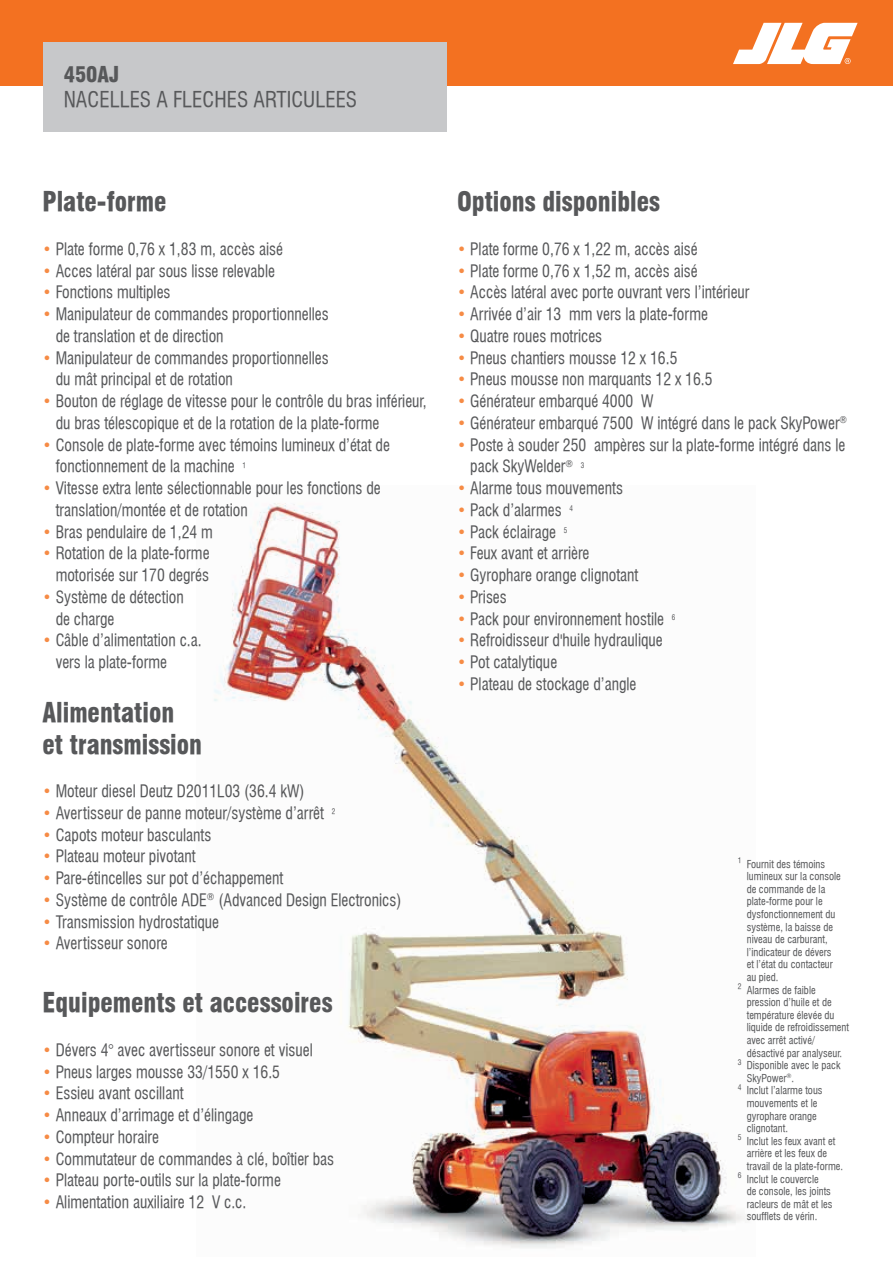
<style>
.page{position:relative;width:893px;height:1263px;background:#fff}
.page>*{position:absolute;margin:0;border:0;box-sizing:border-box;transform-origin:0 0}
.t1{font:26.25px/31.5px "Swiss 721 Black Condensed BT";color:#57585a;scale:.95 1}
.t2{font:21px "Swiss 721 Condensed BT";color:#57585a}
.t3{font:21px "Swiss 721 Black Condensed BT";color:#57585a}
.t4{font:16.5px/21.8px "Swiss 721 Condensed BT";color:#57585a;scale:.95 1}
.t5{font:10.5px "Swiss 721 Condensed BT";color:#57585a}
.s1{color:#f68b45}
</style>
<div class="page">
<div style="left:0;top:0;width:893px;height:85px;background:#f37121"></div>
<div style="left:43px;top:43px;width:403px;height:89px;background:#c7c8ca"></div>
<svg style="left:733px;top:23px;width:125px;height:41px"></svg>
<img style="left:214px;top:503px;width:531px;height:745px">
<p class="t3" style="left:64px;top:62px;width:57px">450AJ</p>
<p class="t2" style="left:64px;top:87px;width:295px">NACELLES A FLECHES ARTICULEES</p>
<h1 class="t1" style="left:43px;top:186px;width:132px">Plate-forme</h1>
<p class="t4" style="left:43px;top:238px;width:255px"><span class="s1">•</span> Plate forme 0,76 x 1,83 m, accès aisé</p>
<p class="t4" style="left:43px;top:260px;width:246px"><span class="s1">•</span> Acces latéral par sous lisse relevable</p>
<p class="t4" style="left:43px;top:281px;width:136px"><span class="s1">•</span> Fonctions multiples</p>
<p class="t4" style="left:56px;top:303px;width:289px;text-indent:-13px"><span class="s1">•</span> Manipulateur de commandes proportionnelles de translation et de direction</p>
<p class="t4" style="left:56px;top:347px;width:289px;text-indent:-13px"><span class="s1">•</span> Manipulateur de commandes proportionnelles du mât principal et de rotation</p>
<p class="t4" style="left:56px;top:390px;width:392px;text-indent:-13px"><span class="s1">•</span> Bouton de réglage de vitesse pour le contrôle du bras inférieur, du bras télescopique et de la rotation de la plate-forme</p>
<p class="t4" style="left:56px;top:434px;width:353px;text-indent:-13px"><span class="s1">•</span> Console de plate-forme avec témoins lumineux d’état de fonctionnement de la machine <sup>1</sup></p>
<p class="t4" style="left:56px;top:477px;width:344px;text-indent:-13px"><span class="s1">•</span> Vitesse extra lente sélectionnable pour les fonctions de translation/montée et de rotation</p>
<p class="t4" style="left:43px;top:521px;width:181px"><span class="s1">•</span> Bras pendulaire de 1,24 m</p>
<p class="t4" style="left:43px;top:542px;width:177px;text-align:right"><span class="s1">•</span> Rotation de la plate-forme motorisée sur 170 degrés</p>
<p class="t4" style="left:56px;top:586px;width:136px;text-indent:-13px"><span class="s1">•</span> Système de détection de charge</p>
<p class="t4" style="left:56px;top:629px;width:155px;text-indent:-13px"><span class="s1">•</span> Câble d’alimentation c.a. vers la plate-forme</p>
<h1 class="t1" style="left:43px;top:697px;width:170px">Alimentation<br>et transmission</h1>
<p class="t4" style="left:43px;top:780px;width:277px"><span class="s1">•</span> Moteur diesel Deutz D2011L03 (36.4 kW)</p>
<p class="t4" style="left:43px;top:802px;width:310px"><span class="s1">•</span> Avertisseur de panne moteur/système d’arrêt <sup>2</sup></p>
<p class="t4" style="left:43px;top:824px;width:179px"><span class="s1">•</span> Capots moteur basculants</p>
<p class="t4" style="left:43px;top:845px;width:163px"><span class="s1">•</span> Plateau moteur pivotant</p>
<p class="t4" style="left:43px;top:867px;width:255px"><span class="s1">•</span> Pare-étincelles sur pot d’échappement</p>
<p class="t4" style="left:43px;top:889px;width:379px"><span class="s1">•</span> Système de contrôle ADE<sup>®</sup> (Advanced Design Electronics)</p>
<p class="t4" style="left:43px;top:911px;width:187px"><span class="s1">•</span> Transmission hydrostatique</p>
<p class="t4" style="left:43px;top:932px;width:133px"><span class="s1">•</span> Avertisseur sonore</p>
<h1 class="t1" style="left:43px;top:987px;width:307px">Equipements et accessoires</h1>
<p class="t4" style="left:43px;top:1039px;width:286px"><span class="s1">•</span> Dévers 4° avec avertisseur sonore et visuel</p>
<p class="t4" style="left:43px;top:1061px;width:252px"><span class="s1">•</span> Pneus larges mousse 33/1550 x 16.5</p>
<p class="t4" style="left:43px;top:1082px;width:150px"><span class="s1">•</span> Essieu avant oscillant</p>
<p class="t4" style="left:43px;top:1104px;width:224px"><span class="s1">•</span> Anneaux d’arrimage et d’élingage</p>
<p class="t4" style="left:43px;top:1126px;width:124px"><span class="s1">•</span> Compteur horaire</p>
<p class="t4" style="left:43px;top:1148px;width:309px"><span class="s1">•</span> Commutateur de commandes à clé, boîtier bas</p>
<p class="t4" style="left:43px;top:1169px;width:252px"><span class="s1">•</span> Plateau porte-outils sur la plate-forme</p>
<p class="t4" style="left:43px;top:1191px;width:216px"><span class="s1">•</span> Alimentation auxiliaire 12 V c.c.</p>
<h1 class="t1" style="left:457px;top:186px;width:215px">Options disponibles</h1>
<p class="t4" style="left:457px;top:238px;width:255px"><span class="s1">•</span> Plate forme 0,76 x 1,22 m, accès aisé</p>
<p class="t4" style="left:457px;top:260px;width:255px"><span class="s1">•</span> Plate forme 0,76 x 1,52 m, accès aisé</p>
<p class="t4" style="left:457px;top:281px;width:309px"><span class="s1">•</span> Accès latéral avec porte ouvrant vers l’intérieur</p>
<p class="t4" style="left:457px;top:303px;width:265px"><span class="s1">•</span> Arrivée d’air 13 mm vers la plate-forme</p>
<p class="t4" style="left:457px;top:325px;width:154px"><span class="s1">•</span> Quatre roues motrices</p>
<p class="t4" style="left:457px;top:347px;width:233px"><span class="s1">•</span> Pneus chantiers mousse 12 x 16.5</p>
<p class="t4" style="left:457px;top:368px;width:270px"><span class="s1">•</span> Pneus mousse non marquants 12 x 16.5</p>
<p class="t4" style="left:457px;top:390px;width:208px"><span class="s1">•</span> Générateur embarqué 4000 W</p>
<p class="t4" style="left:457px;top:412px;width:412px"><span class="s1">•</span> Générateur embarqué 7500 W intégré dans le pack SkyPower<sup>®</sup></p>
<p class="t4" style="left:470px;top:434px;width:396px;text-indent:-13px"><span class="s1">•</span> Poste à souder 250 ampères sur la plate-forme intégré dans le pack SkyWelder<sup>®</sup> <sup>3</sup></p>
<p class="t4" style="left:457px;top:477px;width:176px"><span class="s1">•</span> Alarme tous mouvements</p>
<p class="t4" style="left:457px;top:499px;width:123px"><span class="s1">•</span> Pack d’alarmes <sup>4</sup></p>
<p class="t4" style="left:457px;top:521px;width:118px"><span class="s1">•</span> Pack éclairage <sup>5</sup></p>
<p class="t4" style="left:457px;top:542px;width:141px"><span class="s1">•</span> Feux avant et arrière</p>
<p class="t4" style="left:457px;top:564px;width:192px"><span class="s1">•</span> Gyrophare orange clignotant</p>
<p class="t4" style="left:457px;top:586px;width:54px"><span class="s1">•</span> Prises</p>
<p class="t4" style="left:457px;top:608px;width:231px"><span class="s1">•</span> Pack pour environnement hostile <sup>6</sup></p>
<p class="t4" style="left:457px;top:629px;width:218px"><span class="s1">•</span> Refroidisseur d'huile hydraulique</p>
<p class="t4" style="left:457px;top:651px;width:107px"><span class="s1">•</span> Pot catalytique</p>
<p class="t4" style="left:457px;top:673px;width:190px"><span class="s1">•</span> Plateau de stockage d’angle</p>
<p class="t5" style="left:738px;top:857px;width:89px"><sup>1</sup> Fournit des témoins</p>
<p class="t5" style="left:747px;top:870px;width:96px">lumineux sur la console</p>
<p class="t5" style="left:747px;top:883px;width:80px">de commande de la</p>
<p class="t5" style="left:747px;top:895px;width:77px">plate-forme pour le</p>
<p class="t5" style="left:747px;top:908px;width:90px">dysfonctionnement du</p>
<p class="t5" style="left:747px;top:920px;width:88px">système, la baisse de</p>
<p class="t5" style="left:747px;top:933px;width:82px">niveau de carburant,</p>
<p class="t5" style="left:747px;top:946px;width:86px">l’indicateur de dévers</p>
<p class="t5" style="left:747px;top:958px;width:88px">et l’état du contacteur</p>
<p class="t5" style="left:747px;top:971px;width:33px">au pied.</p>
<p class="t5" style="left:738px;top:983px;width:79px"><sup>2</sup> Alarmes de faible</p>
<p class="t5" style="left:747px;top:996px;width:86px">pression d’huile et de</p>
<p class="t5" style="left:747px;top:1009px;width:89px">température élevée du</p>
<p class="t5" style="left:747px;top:1021px;width:104px">liquide de refroidissement</p>
<p class="t5" style="left:747px;top:1034px;width:70px">avec arrêt activé/</p>
<p class="t5" style="left:747px;top:1046px;width:97px">désactivé par analyseur.</p>
<p class="t5" style="left:738px;top:1059px;width:104px"><sup>3</sup> Disponible avec le pack</p>
<p class="t5" style="left:747px;top:1072px;width:49px">SkyPower<sup>®</sup>.</p>
<p class="t5" style="left:738px;top:1084px;width:86px"><sup>4</sup> Inclut l’alarme tous</p>
<p class="t5" style="left:747px;top:1097px;width:72px">mouvements et le</p>
<p class="t5" style="left:747px;top:1109px;width:72px">gyrophare orange</p>
<p class="t5" style="left:747px;top:1122px;width:43px">clignotant.</p>
<p class="t5" style="left:738px;top:1135px;width:99px"><sup>5</sup> Inclut les feux avant et</p>
<p class="t5" style="left:747px;top:1147px;width:82px">arrière et les feux de</p>
<p class="t5" style="left:747px;top:1160px;width:98px">travail de la plate-forme.</p>
<p class="t5" style="left:738px;top:1172px;width:83px"><sup>6</sup> Inclut le couvercle</p>
<p class="t5" style="left:747px;top:1185px;width:86px">de console, les joints</p>
<p class="t5" style="left:747px;top:1198px;width:87px">racleurs de mât et les</p>
<p class="t5" style="left:747px;top:1210px;width:72px">soufflets de vérin.</p>
</div>
